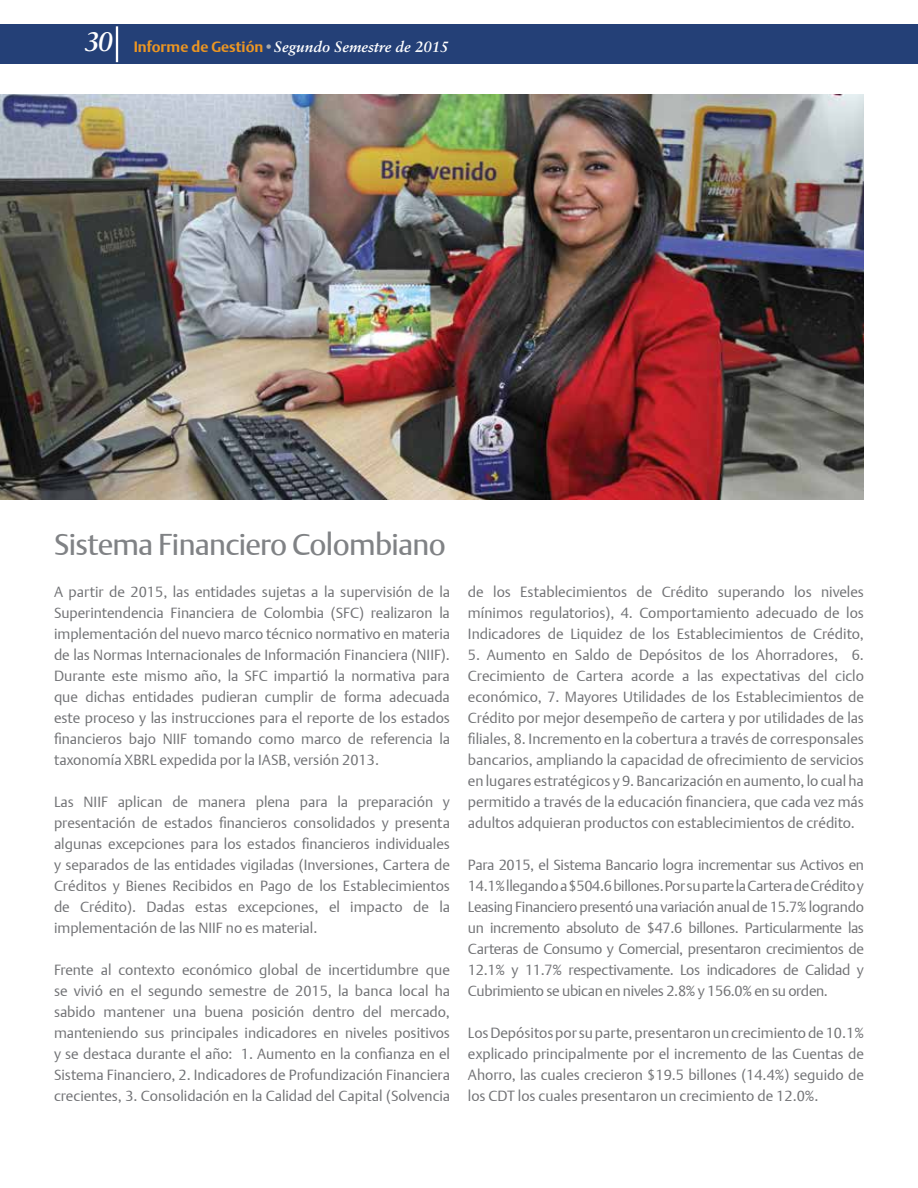
<style>
.page{position:relative;width:918px;height:1188px;background:#fff}
.page>*{position:absolute;margin:0;border:0;box-sizing:border-box;transform-origin:0 0}
.t1{font:30px "DTL Argo T";letter-spacing:-.02em;color:#808285}
.t2{font:italic 700 15px "Sabon LT Std";color:#fff}
.t3{font:14.7px/21px "DTL Argo T Light";color:#717275;text-align:justify}
.s1{font-size:27px}
.s2{font-family:"DTL Argo T";font-style:normal;color:#ec9622}
.s3{font-family:"DTL Argo T";font-style:normal;color:#a7a9ac}
</style>
<div class="page">
<div style="left:0;top:24px;width:918px;height:39px;background:#244077"></div>
<hr style="left:116px;top:26px;width:2px;height:36px;background:#fff">
<img style="left:0;top:94px;width:864px;height:406px">
<p class="t2" style="left:85px;top:38px;width:365px"><span class="s1">30</span> <span class="s2">Informe de Gestión</span><span class="s3">•</span>Segundo Semestre de 2015</p>
<h1 class="t1" style="left:54px;top:526px;width:394px">Sistema Financiero Colombiano</h1>
<p class="t3" style="left:54px;top:581px;width:398px">A partir de 2015, las entidades sujetas a la supervisión de la Superintendencia Financiera de Colombia (SFC) realizaron la implementación del nuevo marco técnico normativo en materia de las Normas Internacionales de Información Financiera (NIIF).<br>Durante este mismo año, la SFC impartió la normativa para que dichas entidades pudieran cumplir de forma adecuada este proceso y las instrucciones para el reporte de los estados financieros bajo NIIF tomando como marco de referencia la taxonomía XBRL expedida por la IASB, versión 2013.</p>
<p class="t3" style="left:54px;top:791px;width:398px">Las NIIF aplican de manera plena para la preparación y presentación de estados financieros consolidados y presenta algunas excepciones para los estados financieros individuales y separados de las entidades vigiladas (Inversiones, Cartera de Créditos y Bienes Recibidos en Pago de los Establecimientos de Crédito). Dadas estas excepciones, el impacto de la implementación de las NIIF no es material.</p>
<p class="t3" style="left:54px;top:959px;width:398px">Frente al contexto económico global de incertidumbre que se vivió en el segundo semestre de 2015, la banca local ha sabido mantener una buena posición dentro del mercado, manteniendo sus principales indicadores en niveles positivos y se destaca durante el año: 1. Aumento en la confianza en el Sistema Financiero, 2. Indicadores de Profundización Financiera crecientes, 3. Consolidación en la Calidad del Capital (Solvencia</p>
<p class="t3" style="left:468px;top:581px;width:397px">de los Establecimientos de Crédito superando los niveles mínimos regulatorios), 4. Comportamiento adecuado de los Indicadores de Liquidez de los Establecimientos de Crédito,</p>
<p class="t3" style="left:468px;top:644px;width:398px">5. Aumento en Saldo de Depósitos de los Ahorradores, 6.<br>Crecimiento de Cartera acorde a las expectativas del ciclo económico, 7. Mayores Utilidades de los Establecimientos de Crédito por mejor desempeño de cartera y por utilidades de las filiales, 8. Incremento en la cobertura a través de corresponsales bancarios, ampliando la capacidad de ofrecimiento de servicios en lugares estratégicos y 9. Bancarización en aumento, lo cual ha permitido a través de la educación financiera, que cada vez más adultos adquieran productos con establecimientos de crédito.</p>
<p class="t3" style="left:468px;top:854px;width:397px">Para 2015, el Sistema Bancario logra incrementar sus Activos en 14.1% llegando a $504.6 billones. Por su parte la Cartera de Crédito y Leasing Financiero presentó una variación anual de 15.7% logrando un incremento absoluto de $47.6 billones. Particularmente las Carteras de Consumo y Comercial, presentaron crecimientos de 12.1% y 11.7% respectivamente. Los indicadores de Calidad y Cubrimiento se ubican en niveles 2.8% y 156.0% en su orden.</p>
<p class="t3" style="left:468px;top:1022px;width:397px">Los Depósitos por su parte, presentaron un crecimiento de 10.1% explicado principalmente por el incremento de las Cuentas de Ahorro, las cuales crecieron $19.5 billones (14.4%) seguido de los CDT los cuales presentaron un crecimiento de 12.0%.</p>
</div>
